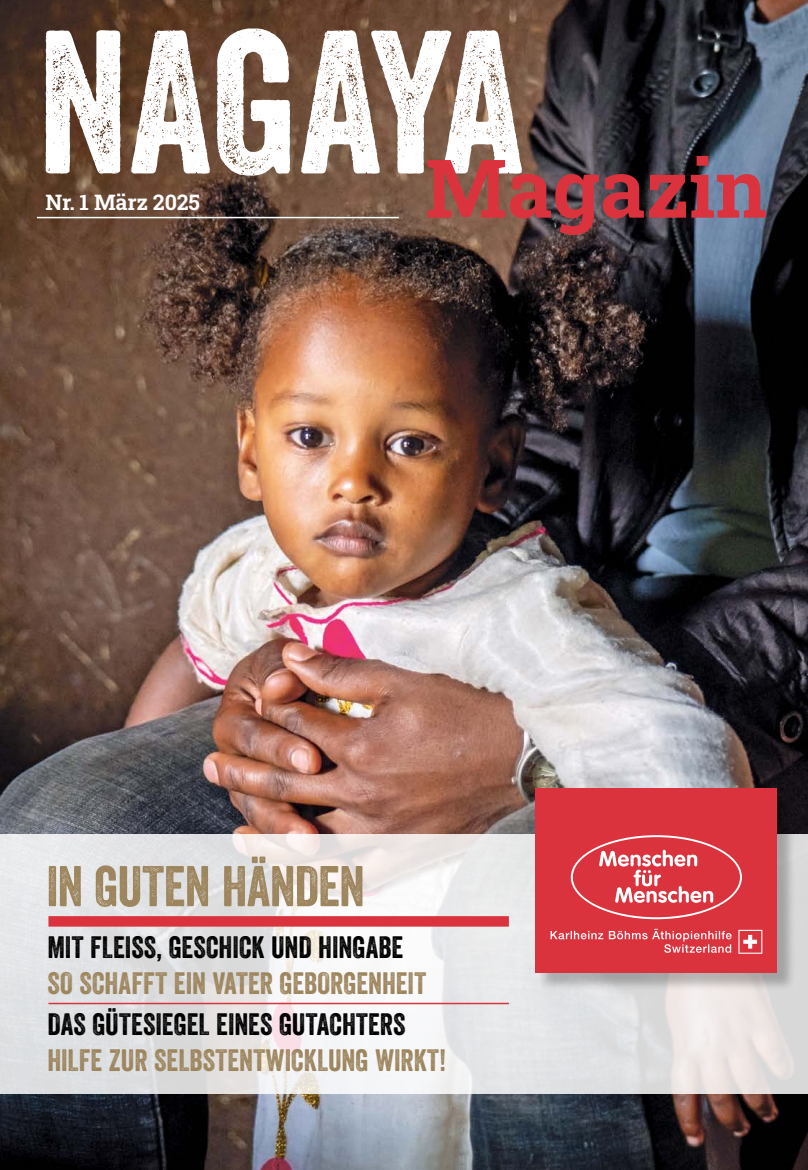
<style>
.page{position:relative;width:808px;height:1170px;background:#fff}
.page>*{position:absolute;margin:0;border:0;box-sizing:border-box;transform-origin:0 0}
.t1{font:197.1px "Veneer";color:#fff}
.t2{font:81px "Roboto Slab";color:#db333d}
.t3{font:55.5px "Veneer";letter-spacing:-.015em;color:#9d855d}
.t4{font:30px "Veneer";color:#9d855d}
.t5{font:30px "Veneer";color:#000}
.t6{font:21.6px "Roboto Slab";letter-spacing:-.01em;color:#fff}
</style>
<div class="page">
<img style="left:0;top:0;width:808px;height:1169px">
<hr style="left:37px;top:217px;width:362px;height:1px;background:#fff">
<svg style="left:0;top:833px;width:808px;height:260px;fill:#e6e5e6"></svg>
<div style="left:538px;top:790px;width:258px;height:201px;background:#000;opacity:.25"></div>
<div style="left:536px;top:788px;width:241px;height:184px;background:#db333d"></div>
<svg style="left:571px;top:835px;width:171px;height:84px"></svg>
<svg style="left:550px;top:928px;width:182px;height:24px"></svg>
<svg style="left:738px;top:929px;width:24px;height:24px"></svg>
<hr style="left:48px;top:1002px;width:461px;height:2px;background:#db333d">
<div style="left:48px;top:916px;width:461px;height:10px;background:#db333d"></div>
<h1 class="t1" style="left:37px;top:-18px;width:489px">NAGAYA</h1>
<p class="t6" style="left:45px;top:187px;width:156px">Nr. 1 März 2025</p>
<h2 class="t2" style="left:425px;top:133px;width:343px">Magazin</h2>
<h3 class="t3" style="left:46px;top:852px;width:320px">IN GUTEN HÄNDEN</h3>
<p class="t5" style="left:47px;top:929px;width:357px">MIT FLEISS, GESCHICK UND HINGABE</p>
<p class="t4" style="left:47px;top:965px;width:380px">SO SCHAFFT EIN VATER GEBORGENHEIT</p>
<p class="t5" style="left:47px;top:1005px;width:360px">DAS GÜTESIEGEL EINES GUTACHTERS</p>
<p class="t4" style="left:47px;top:1041px;width:400px">HILFE ZUR SELBSTENTWICKLUNG WIRKT!</p>
</div>
